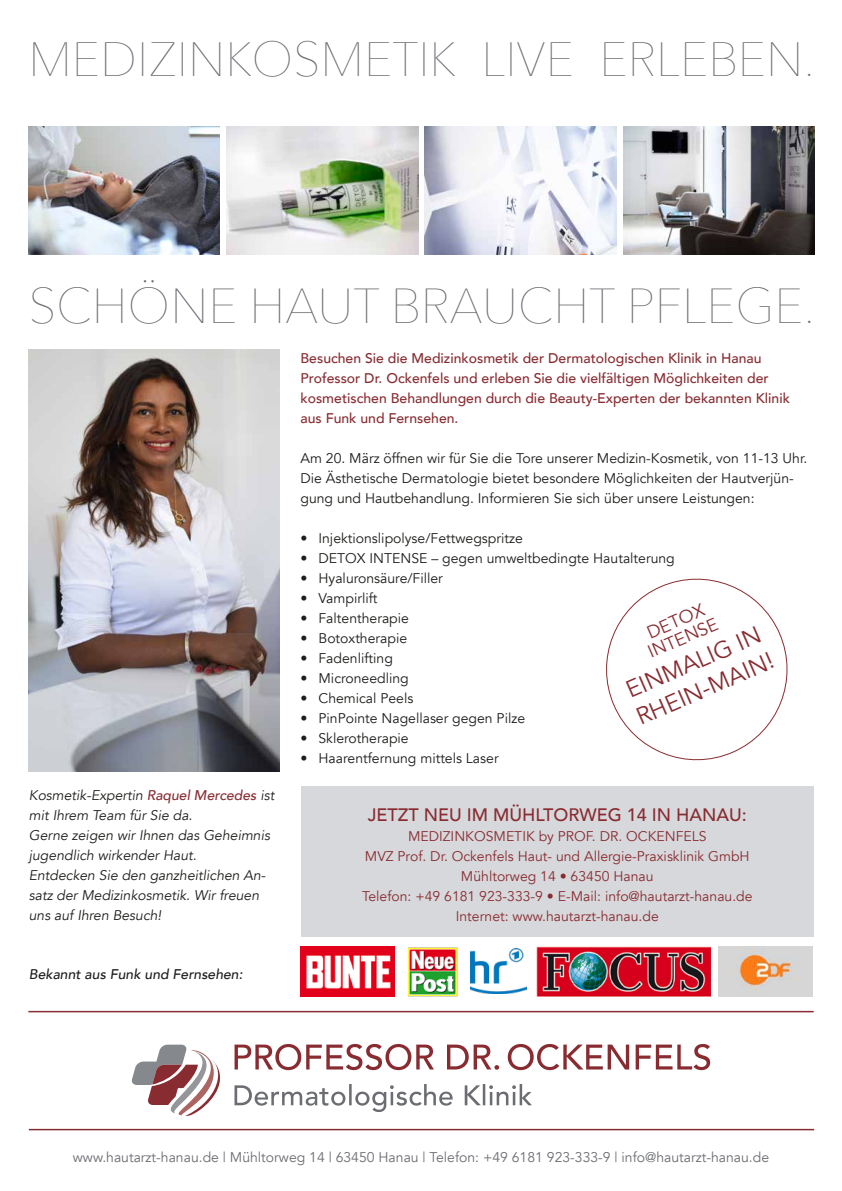
<style>
.page{position:relative;width:842px;height:1191px;background:#fff}
.page>*{position:absolute;margin:0;border:0;box-sizing:border-box;transform-origin:0 0}
.t1{font:200 49px "Avenir Next";color:#6b6d72}
.t2{font:200 48px "Avenir Next";color:#6b6d72}
.t3{font:23.9px/28.6px "Avenir";color:#882c31}
.t4{font:500 18px "Avenir";color:#882c31}
.t5{font:18px/18px "Avenir";color:#882c31;text-align:center}
.t6{font:14px/20px "Avenir";color:#1d1d1b}
.t7{font:500 14px/20px "Avenir";color:#882c31}
.t8{font:14px/20px "Avenir";color:#882c31;text-align:center}
.t9{font:italic 14px/20px "Avenir";color:#1d1d1b}
.t10{font:14px "Avenir";color:#6b6d72}
.t11{font:italic 500 14px "Avenir";color:#1d1d1b}
.s1{font-weight:500;color:#882c31}
</style>
<div class="page">
<img style="left:29px;top:127px;width:191px;height:128px">
<img style="left:623px;top:127px;width:191px;height:128px">
<img style="left:227px;top:126px;width:191px;height:128px">
<img style="left:425px;top:127px;width:191px;height:128px">
<img style="left:28px;top:349px;width:252px;height:422px">
<div style="left:301px;top:786px;width:513px;height:150px;background:#d7d8db"></div>
<svg style="left:131px;top:1044px;width:579px;height:71px"></svg>
<hr style="left:28px;top:1011px;width:786px;height:1px;background:#882c31">
<hr style="left:29px;top:1128px;width:785px;height:2px;background:#882c31">
<svg style="left:606px;top:578px;width:182px;height:183px"></svg>
<img style="left:300px;top:947px;width:94px;height:49px">
<img style="left:408px;top:947px;width:49px;height:49px">
<img style="left:537px;top:947px;width:173px;height:49px">
<img style="left:718px;top:947px;width:94px;height:49px">
<img style="left:471px;top:948px;width:56px;height:46px">
<h2 class="t2" style="left:28px;top:19px;width:788px">MEDIZINKOSMETIK LIVE ERLEBEN.</h2>
<h1 class="t1" style="left:28px;top:264px;width:788px">SCHÖNE HAUT BRAUCHT PFLEGE.</h1>
<p class="t7" style="left:300px;top:347px;width:491px">Besuchen Sie die Medizinkosmetik der Dermatologischen Klinik in Hanau Professor Dr. Ockenfels und erleben Sie die vielfältigen Möglichkeiten der kosmetischen Behandlungen durch die Beauty-Experten der bekannten Klinik aus Funk und Fernsehen.</p>
<p class="t6" style="left:300px;top:448px;width:508px">Am 20. März öffnen wir für Sie die Tore unserer Medizin-Kosmetik, von 11-13 Uhr.<br>Die Ästhetische Dermatologie bietet besondere Möglichkeiten der Hautverjün&shy;gung und Hautbehandlung. Informieren Sie sich über unsere Leistungen:</p>
<p class="t6" style="left:300px;top:528px;width:224px">• Injektionslipolyse/Fettwegspritze</p>
<p class="t6" style="left:300px;top:548px;width:376px">• DETOX INTENSE – gegen umweltbedingte Hautalterung</p>
<p class="t6" style="left:300px;top:568px;width:144px">• Hyaluronsäure/Filler</p>
<p class="t6" style="left:300px;top:588px;width:79px">• Vampirlift</p>
<p class="t6" style="left:300px;top:608px;width:110px">• Faltentherapie</p>
<p class="t6" style="left:300px;top:628px;width:108px">• Botoxtherapie</p>
<p class="t6" style="left:300px;top:648px;width:94px">• Fadenlifting</p>
<p class="t6" style="left:300px;top:668px;width:110px">• Microneedling</p>
<p class="t6" style="left:300px;top:688px;width:114px">• Chemical Peels</p>
<p class="t6" style="left:300px;top:708px;width:226px">• PinPointe Nagellaser gegen Pilze</p>
<p class="t6" style="left:300px;top:728px;width:110px">• Sklerotherapie</p>
<p class="t6" style="left:300px;top:748px;width:200px">• Haarentfernung mittels Laser</p>
<p class="t9" style="left:29px;top:785px;width:247px">Kosmetik-Expertin <span class="s1">Raquel Mercedes</span> ist mit Ihrem Team für Sie da.<br>Gerne zeigen wir Ihnen das Geheimnis jugendlich wirkender Haut.<br>Entdecken Sie den ganzheitlichen An&shy;satz der Medizinkosmetik. Wir freuen uns auf Ihren Besuch!</p>
<p class="t5" style="left:638px;top:628px;width:76px;rotate:-24deg">DETOX<br>INTENSE</p>
<h3 class="t3" style="left:620px;top:679px;width:149px;rotate:-24deg">EINMALIG IN<br>RHEIN-MAIN!</h3>
<p class="t4" style="left:368px;top:799px;width:381px">JETZT NEU IM MÜHLTORWEG 14 IN HANAU:</p>
<p class="t8" style="left:362px;top:826px;width:392px">MEDIZINKOSMETIK by PROF. DR. OCKENFELS<br>MVZ Prof. Dr. Ockenfels Haut- und Allergie-Praxisklinik GmbH Mühltorweg 14 • 63450 Hanau<br>Telefon: +49 6181 923-333-9 • E-Mail: info@hautarzt-hanau.de Internet: www.hautarzt-hanau.de</p>
<p class="t11" style="left:29px;top:965px;width:215px">Bekannt aus Funk und Fernsehen:</p>
<p class="t10" style="left:73px;top:1148px;width:698px">www.hautarzt-hanau.de | Mühltorweg 14 | 63450 Hanau | Telefon: +49 6181 923-333-9 | info@hautarzt-hanau.de</p>
</div>
